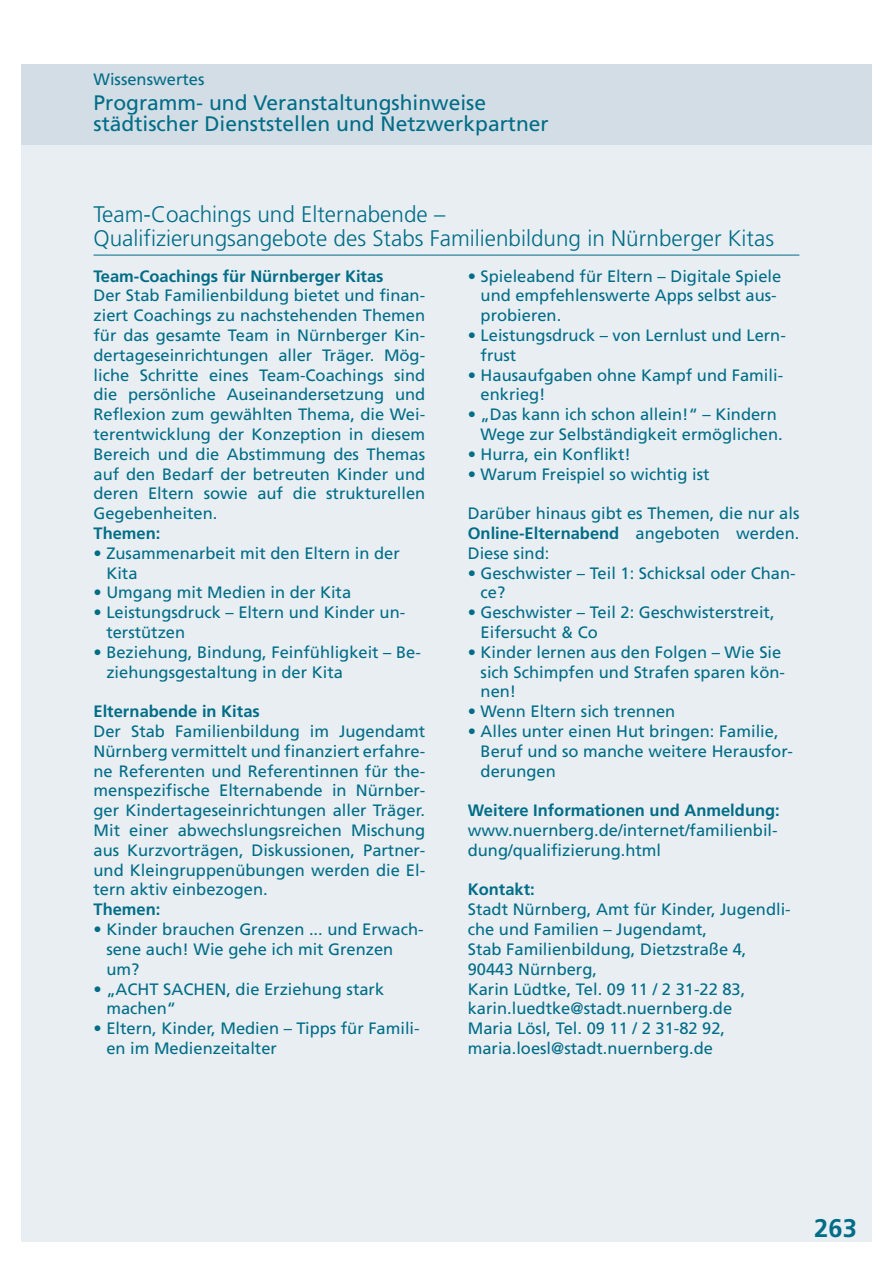
<style>
.page{position:relative;width:893px;height:1263px;background:#fff}
.page>*{position:absolute;margin:0;border:0;box-sizing:border-box;transform-origin:0 0}
.t1{font:700 25.5px "Frutiger";color:#006d87}
.t2{font:300 22.5px/24px "Frutiger";color:#006d87}
.t3{font:21px/21px "Frutiger";color:#006d87}
.t4{font:16.5px/19.8px "Frutiger";color:#006d87}
.t5{font:700 16.5px "Frutiger";color:#006d87}
.s1{font-weight:700}
</style>
<div class="page">
<div style="left:21px;top:128px;width:851px;height:1114px;background:#e9eef3"></div>
<div style="left:21px;top:64px;width:851px;height:81px;background:#d3dde5"></div>
<hr style="left:94px;top:255px;width:705px;height:1px;background:#006d87">
<p class="t4" style="left:94px;top:69px;width:112px">Wissenswertes</p>
<p class="t3" style="left:94px;top:92px;width:457px">Programm- und Veranstaltungshinweise städtischer Dienststellen und Netzwerkpartner</p>
<h2 class="t2" style="left:94px;top:203px;width:682px">Team-Coachings und Elternabende –<br>Qualifizierungsangebote des Stabs Familienbildung in Nürnberger Kitas</h2>
<p class="t5" style="left:94px;top:266px;width:292px">Team-Coachings für Nürnberger Kitas</p>
<p class="t4" style="left:94px;top:286px;width:333px;text-align:justify">Der Stab Familienbildung bietet und finan&shy;ziert Coachings zu nachstehenden Themen für das gesamte Team in Nürnberger Kin&shy;dertageseinrichtungen aller Träger. Mög&shy;liche Schritte eines Team-Coachings sind die persönliche Auseinandersetzung und Reflexion zum gewählten Thema, die Wei&shy;terentwicklung der Konzeption in diesem Bereich und die Abstimmung des Themas auf den Bedarf der betreuten Kinder und deren Eltern sowie auf die strukturellen Gegebenheiten.</p>
<p class="t5" style="left:94px;top:524px;width:68px">Themen:</p>
<p class="t4" style="left:106px;top:543px;width:295px;text-indent:-13px">• Zusammenarbeit mit den Eltern in der<br>Kita</p>
<p class="t4" style="left:94px;top:583px;width:259px">• Umgang mit Medien in der Kita</p>
<p class="t4" style="left:106px;top:603px;width:300px;text-indent:-13px">• Leistungsdruck – Eltern und Kinder un&shy;terstützen</p>
<p class="t4" style="left:106px;top:642px;width:316px;text-indent:-13px">• Beziehung, Bindung, Feinfühligkeit – Be&shy;ziehungsgestaltung in der Kita</p>
<p class="t5" style="left:94px;top:702px;width:168px">Elternabende in Kitas</p>
<p class="t4" style="left:94px;top:721px;width:333px">Der Stab Familienbildung im Jugendamt Nürnberg vermittelt und finanziert erfahre&shy;ne Referenten und Referentinnen für the&shy;menspezifische Elternabende in Nürnber&shy;ger Kindertageseinrichtungen aller Träger.<br>Mit einer abwechslungsreichen Mischung aus Kurzvorträgen, Diskussionen, Partner&shy;und Kleingruppenübungen werden die El&shy;tern aktiv einbezogen.</p>
<p class="t5" style="left:94px;top:900px;width:68px">Themen:</p>
<p class="t4" style="left:106px;top:919px;width:319px;text-indent:-13px">• Kinder brauchen Grenzen ... und Erwach&shy;sene auch! Wie gehe ich mit Grenzen um?</p>
<p class="t4" style="left:106px;top:979px;width:279px;text-indent:-13px">• „ACHT SACHEN, die Erziehung stark machen“</p>
<p class="t4" style="left:106px;top:1018px;width:315px;text-indent:-13px">• Eltern, Kinder, Medien – Tipps für Famili&shy;en im Medienzeitalter</p>
<p class="t4" style="left:481px;top:266px;width:302px;text-indent:-13px">• Spieleabend für Eltern – Digitale Spiele und empfehlenswerte Apps selbst aus&shy;probieren.</p>
<p class="t4" style="left:481px;top:325px;width:307px;text-indent:-13px">• Leistungsdruck – von Lernlust und Lern&shy;frust</p>
<p class="t4" style="left:481px;top:365px;width:304px;text-indent:-13px">• Hausaufgaben ohne Kampf und Famili&shy;enkrieg!</p>
<p class="t4" style="left:468px;top:405px;width:314px;text-align:right">• „Das kann ich schon allein!“ – Kindern<br>Wege zur Selbständigkeit ermöglichen.</p>
<p class="t4" style="left:468px;top:444px;width:165px">• Hurra, ein Konflikt!</p>
<p class="t4" style="left:468px;top:464px;width:243px">• Warum Freispiel so wichtig ist</p>
<p class="t4" style="left:468px;top:504px;width:333px">Darüber hinaus gibt es Themen, die nur als<br><span class="s1">Online-Elternabend</span> angeboten werden.<br>Diese sind:</p>
<p class="t4" style="left:481px;top:563px;width:317px;text-indent:-13px">• Geschwister – Teil 1: Schicksal oder Chan&shy;ce?</p>
<p class="t4" style="left:481px;top:603px;width:296px;text-indent:-13px">• Geschwister – Teil 2: Geschwisterstreit,<br>Eifersucht &amp; Co</p>
<p class="t4" style="left:481px;top:642px;width:306px;text-indent:-13px">• Kinder lernen aus den Folgen – Wie Sie sich Schimpfen und Strafen sparen kön&shy;nen!</p>
<p class="t4" style="left:468px;top:702px;width:209px">• Wenn Eltern sich trennen</p>
<p class="t4" style="left:481px;top:721px;width:314px;text-indent:-13px">• Alles unter einen Hut bringen: Familie,<br>Beruf und so manche weitere Herausfor&shy;derungen</p>
<p class="t5" style="left:468px;top:801px;width:314px">Weitere Informationen und Anmeldung:</p>
<p class="t4" style="left:468px;top:820px;width:311px">www. nuernberg.de/internet/familienbil&shy;dung/qualifizierung. html</p>
<p class="t5" style="left:468px;top:880px;width:68px">Kontakt:</p>
<p class="t4" style="left:468px;top:900px;width:325px">Stadt Nürnberg, Amt für Kinder, Jugendli&shy;che und Familien – Jugendamt,<br>Stab Familienbildung, Dietzstraße 4, 90443 Nürnberg,<br>Karin Lüdtke, Tel. 09 11 / 2 31-22 83,<br>karin. luedtke@stadt. nuernberg.de<br>Maria Lösl, Tel. 09 11 / 2 31-82 92,<br>maria. loesl@stadt. nuernberg.de</p>
<h1 class="t1" style="left:814px;top:1213px;width:44px">263</h1>
</div>
